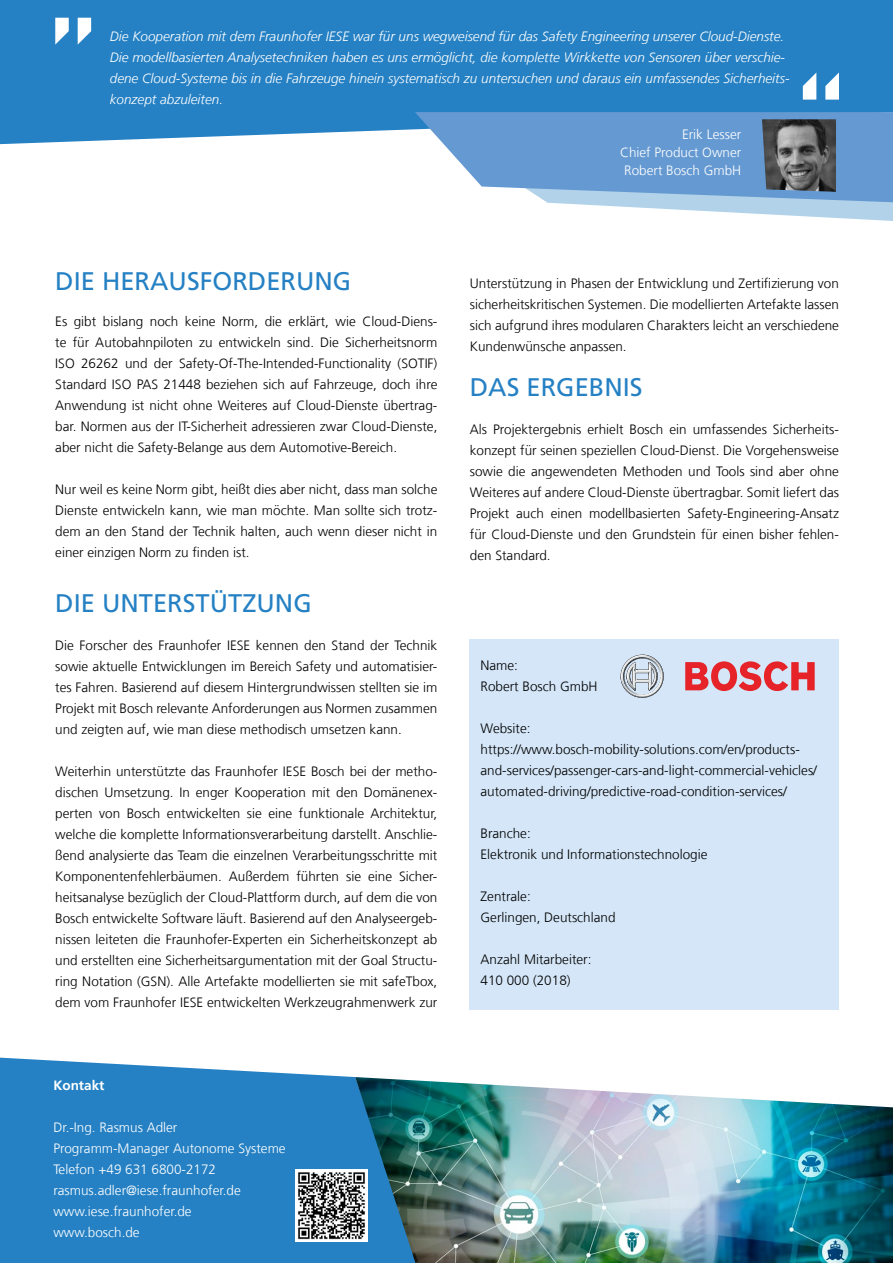
<style>
.page{position:relative;width:893px;height:1263px;background:#fff}
.page>*{position:absolute;margin:0;border:0;box-sizing:border-box;transform-origin:0 0}
.t1{font:25.5px "Frutiger LT Com";color:#2581c4}
.t2{font:300 13.5px/21px "Frutiger LT Com";color:#000;text-align:justify}
.t3{font:italic 300 13.5px/21px "Frutiger LT Com";color:#fff}
.t4{font:300 13.5px/21px "Frutiger LT Com";color:#fff}
.t5{font:700 13.5px "Frutiger LT Com";color:#fff}
</style>
<div class="page">
<div style="left:0;top:1058px;width:355px;height:205px;background:#2581c4"></div>
<img style="left:355px;top:1077px;width:538px;height:186px">
<div style="left:0;top:0;width:893px;height:144px;background:#2581c4"></div>
<svg style="left:55px;top:18px;width:14px;height:27px"></svg>
<svg style="left:78px;top:18px;width:13px;height:27px"></svg>
<svg style="left:825px;top:72px;width:14px;height:28px"></svg>
<svg style="left:803px;top:72px;width:13px;height:28px"></svg>
<svg style="left:415px;top:112px;width:478px;height:109px"></svg>
<img style="left:762px;top:119px;width:74px;height:73px">
<div style="left:470px;top:639px;width:369px;height:371px;background:#d4e6f7"></div>
<svg style="left:621px;top:655px;width:43px;height:43px"></svg>
<svg style="left:685px;top:661px;width:130px;height:30px"></svg>
<img style="left:295px;top:1169px;width:73px;height:73px">
<p class="t3" style="left:110px;top:26px;width:681px">Die Kooperation mit dem Fraunhofer IESE war für uns wegweisend für das Safety Engineering unserer Cloud-Dienste.<br>Die modellbasierten Analysetechniken haben es uns ermöglicht, die komplette Wirkkette von Sensoren über verschie&shy;dene Cloud-Systeme bis in die Fahrzeuge hinein systematisch zu untersuchen und daraus ein umfassendes Sicherheits&shy;konzept abzuleiten.</p>
<p class="t4" style="left:620px;top:126px;width:123px;line-height:18px;text-align:right">Erik Lesser<br>Chief Product Owner<br>Robert Bosch GmbH</p>
<h1 class="t1" style="left:55px;top:266px;width:298px">DIE HERAUSFORDERUNG</h1>
<p class="t2" style="left:55px;top:311px;width:384px">Es gibt bislang noch keine Norm, die erklärt, wie Cloud-Diens&shy;te für Autobahnpiloten zu entwickeln sind. Die Sicherheitsnorm ISO 26262 und der Safety-Of-The-Intended-Functionality (SOTIF)<br>Standard ISO PAS 21448 beziehen sich auf Fahrzeuge, doch ihre Anwendung ist nicht ohne Weiteres auf Cloud-Dienste übertrag&shy;bar. Normen aus der IT-Sicherheit adressieren zwar Cloud-Dienste, aber nicht die Safety-Belange aus dem Automotive-Bereich.</p>
<p class="t2" style="left:55px;top:479px;width:384px">Nur weil es keine Norm gibt, heißt dies aber nicht, dass man solche Dienste entwickeln kann, wie man möchte. Man sollte sich trotz&shy;dem an den Stand der Technik halten, auch wenn dieser nicht in einer einzigen Norm zu finden ist.</p>
<h1 class="t1" style="left:55px;top:588px;width:258px">DIE UNTERSTÜTZUNG</h1>
<p class="t2" style="left:55px;top:635px;width:384px">Die Forscher des Fraunhofer IESE kennen den Stand der Technik sowie aktuelle Entwicklungen im Bereich Safety und automatisier&shy;tes Fahren. Basierend auf diesem Hintergrundwissen stellten sie im Projekt mit Bosch relevante Anforderungen aus Normen zusammen und zeigten auf, wie man diese methodisch umsetzen kann.</p>
<p class="t2" style="left:55px;top:761px;width:384px">Weiterhin unterstützte das Fraunhofer IESE Bosch bei der metho&shy;dischen Umsetzung. In enger Kooperation mit den Domänenex&shy;perten von Bosch entwickelten sie eine funktionale Architektur, welche die komplette Informationsverarbeitung darstellt. Anschlie&shy;ßend analysierte das Team die einzelnen Verarbeitungsschritte mit Komponentenfehlerbäumen. Außerdem führten sie eine Sicher&shy;heitsanalyse bezüglich der Cloud-Plattform durch, auf dem die von Bosch entwickelte Software läuft. Basierend auf den Analyseergeb&shy;nissen leiteten die Fraunhofer-Experten ein Sicherheitskonzept ab und erstellten eine Sicherheitsargumentation mit der Goal Structu&shy;ring Notation (GSN). Alle Artefakte modellierten sie mit safeTbox, dem vom Fraunhofer IESE entwickelten Werkzeugrahmenwerk zur</p>
<p class="t5" style="left:53px;top:1078px;width:53px">Kontakt</p>
<p class="t4" style="left:53px;top:1117px;width:234px">Dr.-Ing. Rasmus Adler<br>Programm-Manager Autonome Systeme<br>Telefon +49 631 6800-2172 rasmus.adler@iese.fraunhofer.de www.iese.fraunhofer.de<br>www.bosch.de</p>
<p class="t2" style="left:470px;top:273px;width:371px">Unterstützung in Phasen der Entwicklung und Zertifizierung von sicherheitskritischen Systemen. Die modellierten Artefakte lassen sich aufgrund ihres modularen Charakters leicht an verschiedene Kundenwünsche anpassen.</p>
<h1 class="t1" style="left:470px;top:372px;width:174px">DAS ERGEBNIS</h1>
<p class="t2" style="left:470px;top:419px;width:371px">Als Projektergebnis erhielt Bosch ein umfassendes Sicherheits&shy;konzept für seinen speziellen Cloud-Dienst. Die Vorgehensweise sowie die angewendeten Methoden und Tools sind aber ohne Weiteres auf andere Cloud-Dienste übertragbar. Somit liefert das Projekt auch einen modellbasierten Safety-Engineering-Ansatz für Cloud-Dienste und den Grundstein für einen bisher fehlen&shy;den Standard.</p>
<p class="t2" style="left:480px;top:655px;width:119px">Name:<br>Robert Bosch GmbH</p>
<p class="t2" style="left:480px;top:718px;width:338px;text-align:left">Website: https://www.bosch-mobility-solutions.com/en/products&shy;and-services/passenger-cars-and-light-commercial-vehicles/ automated-driving/predictive-road-condition-services/</p>
<p class="t2" style="left:480px;top:823px;width:229px">Branche:<br>Elektronik und Informationstechnologie</p>
<p class="t2" style="left:480px;top:886px;width:137px">Zentrale:<br>Gerlingen, Deutschland</p>
<p class="t2" style="left:480px;top:949px;width:112px">Anzahl Mitarbeiter:<br>410 000 (2018)</p>
</div>
